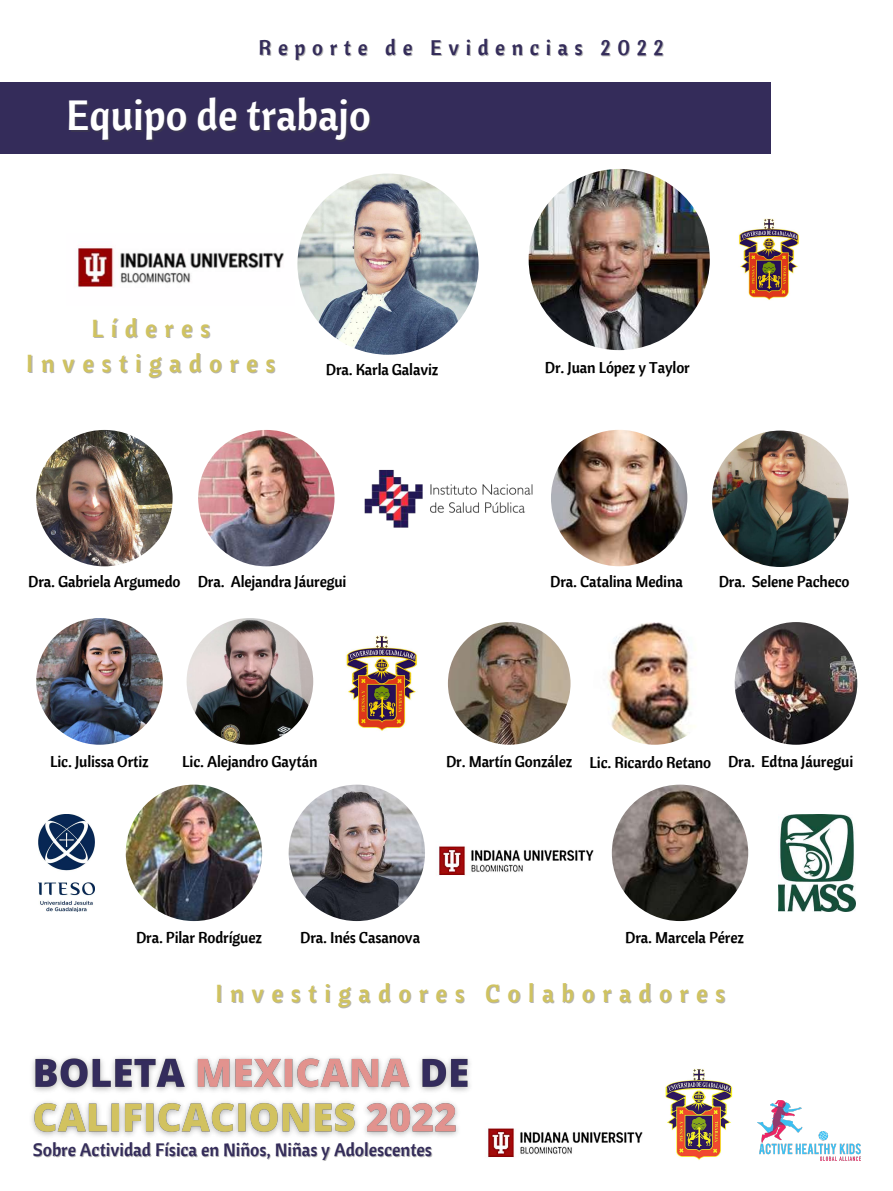
<style>
.page{position:relative;width:893px;height:1191px;background:#fff}
.page>*{position:absolute;margin:0;border:0;box-sizing:border-box;transform-origin:0 0}
.t1{font:42px "Cantora One";color:#fff}
.t2{font:24.5px/34.1px "Cantora One";letter-spacing:.315em;color:#d0c360;text-align:center}
.t3{font:21px "Cantora One";letter-spacing:.315em;color:#342c5a}
.t4{font:17.92px "Cantora One";color:#342c5a}
.t5{font:15.5px "Cantora One";letter-spacing:-.01em;color:#000}
.s1{color:rgb(68 68 68/.4)}
</style>
<div class="page">
<img style="left:758px;top:1100px;width:102px;height:60px">
<img style="left:665px;top:1069px;width:68px;height:91px">
<img style="left:487px;top:1128px;width:156px;height:30px">
<img style="left:38px;top:814px;width:56px;height:97px">
<img style="left:738px;top:219px;width:61px;height:81px">
<img style="left:77px;top:248px;width:207px;height:40px">
<img style="left:778px;top:814px;width:78px;height:97px">
<img style="left:364px;top:469px;width:169px;height:59px">
<img style="left:529px;top:169px;width:181px;height:181px;border-radius:50%">
<img style="left:297px;top:173px;width:182px;height:182px;border-radius:50%">
<img style="left:36px;top:430px;width:137px;height:136px;border-radius:50%">
<img style="left:198px;top:430px;width:136px;height:136px;border-radius:50%">
<img style="left:551px;top:430px;width:136px;height:136px;border-radius:50%">
<img style="left:712px;top:430px;width:136px;height:137px;border-radius:50%">
<img style="left:612px;top:784px;width:136px;height:137px;border-radius:50%">
<img style="left:126px;top:784px;width:136px;height:137px;border-radius:50%">
<img style="left:36px;top:618px;width:127px;height:126px;border-radius:50%">
<img style="left:187px;top:618px;width:126px;height:126px;border-radius:50%">
<img style="left:345px;top:635px;width:73px;height:96px">
<img style="left:593px;top:622px;width:123px;height:122px;border-radius:50%">
<img style="left:735px;top:622px;width:122px;height:122px;border-radius:50%">
<img style="left:448px;top:622px;width:122px;height:122px;border-radius:50%">
<img style="left:31px;top:1057px;width:439px;height:80px">
<div style="left:0;top:82px;width:770px;height:71px;background:#342c5a"></div>
<img style="left:289px;top:784px;width:136px;height:137px;border-radius:50%">
<img style="left:438px;top:846px;width:156px;height:30px">
<h3 class="t3" style="left:259px;top:34px;width:406px">Reporte de Evidencias 2022</h3>
<h1 class="t1" style="left:66px;top:88px;width:306px">Equipo de trabajo</h1>
<h2 class="t2" style="left:26px;top:311px;width:250px">Líderes<br>Investigadores</h2>
<p class="t5" style="left:326px;top:359px;width:114px">Dra. Karla Galaviz</p>
<p class="t5" style="left:545px;top:357px;width:146px">Dr. Juan López y Taylor</p>
<p class="t5" style="left:28px;top:571px;width:320px">Dra. Gabriela Argumedo Dra. Alejandra Jáuregui</p>
<p class="t5" style="left:550px;top:571px;width:134px">Dra. Catalina Medina</p>
<p class="t5" style="left:719px;top:571px;width:132px">Dra. Selene Pacheco</p>
<p class="t5" style="left:50px;top:751px;width:100px">Lic. Julissa Ortiz</p>
<p class="t5" style="left:182px;top:751px;width:137px">Lic. Alejandro Gaytán</p>
<p class="t5" style="left:446px;top:751px;width:409px">Dr. Martín González Lic. Ricardo Retano Dra. Edtna Jáuregui</p>
<p class="t5" style="left:136px;top:927px;width:128px">Dra. Pilar Rodríguez</p>
<p class="t5" style="left:300px;top:927px;width:121px">Dra. Inés Casanova</p>
<p class="t5" style="left:625px;top:927px;width:120px">Dra. Marcela Pérez</p>
<h2 class="t2" style="left:215px;top:976px;width:511px">Investigadores Colaboradores</h2>
<p class="t4" style="left:34px;top:1138px;width:400px"><span class="s1">S</span>obre Actividad Física en Niños, Niñas y Adolescentes</p>
</div>
